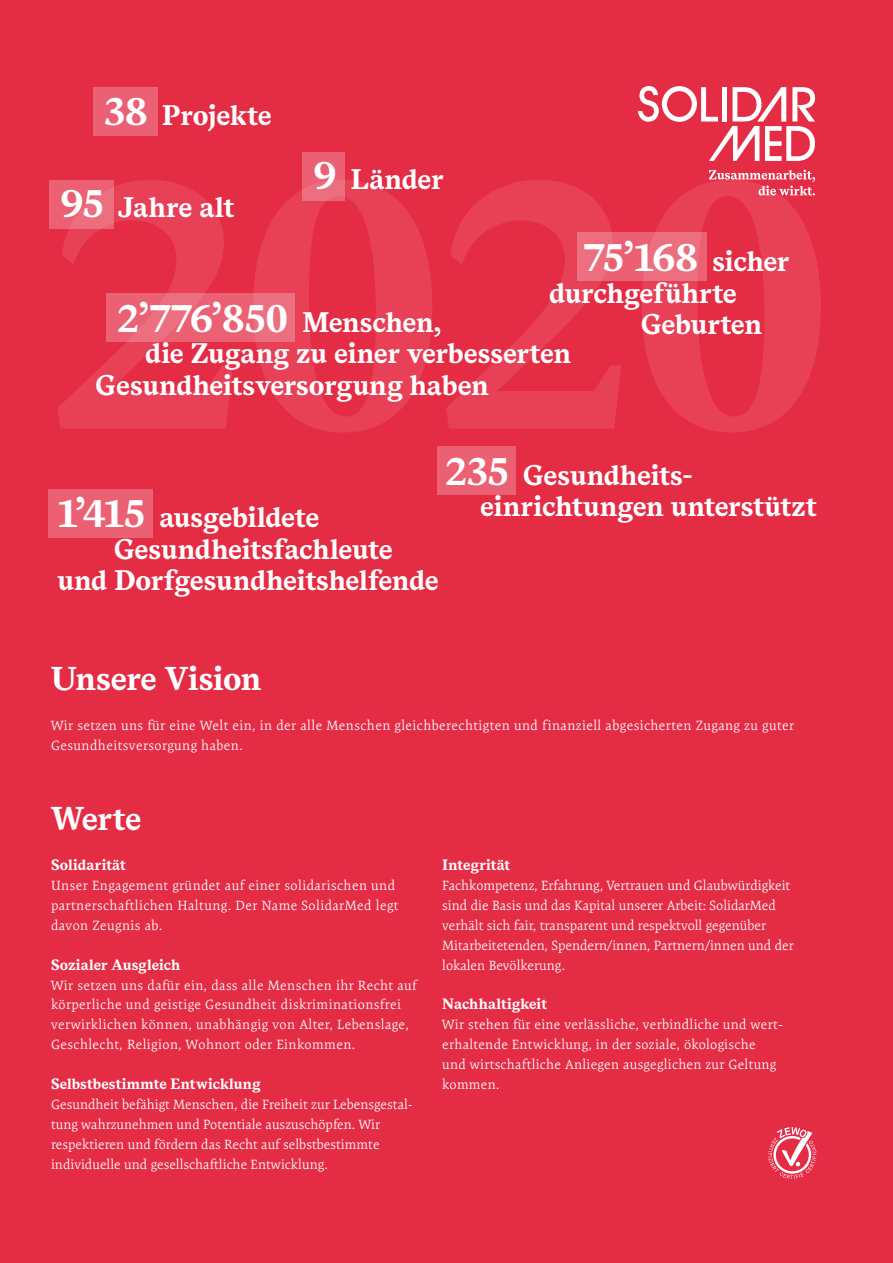
<style>
.page{position:relative;width:893px;height:1263px;background:#e52c45}
.page>*{position:absolute;margin:0;border:0;box-sizing:border-box;transform-origin:0 0}
.t1{font:700 355.5px "Messina Serif";color:#fff}
.t2{font:700 39px "Messina Serif";letter-spacing:-.02em;color:#fff}
.t3{font:700 33px "Messina Serif";letter-spacing:-.01em;color:#fff}
.t4{font:700 28.35px/31.5px "Messina Serif";letter-spacing:-.01em;color:#fff}
.t5{font:700 15px "Messina Serif";color:#fff}
.t6{font:300 13.5px/20px "Expo Serif Pro";letter-spacing:.02em;color:#fff}
.t7{font:300 13.5px/20px "Expo Serif Pro";color:#fff}
.s1{font-size:39px}
.s2{font-size:28.35px}
</style>
<div class="page">
<svg style="left:768px;top:1127px;width:48px;height:52px"></svg>
<div style="left:49px;top:180px;width:65px;height:48px;background:#eb6072"></div>
<div style="left:48px;top:489px;width:104px;height:48px;background:#eb6072"></div>
<div style="left:577px;top:232px;width:130px;height:49px;background:#eb6072"></div>
<div style="left:107px;top:294px;width:188px;height:48px;background:#eb6072"></div>
<div style="left:93px;top:88px;width:65px;height:48px;background:#eb6072"></div>
<div style="left:437px;top:446px;width:79px;height:49px;background:#eb6072"></div>
<div style="left:302px;top:152px;width:43px;height:48px;background:#eb6072"></div>
<svg style="left:638px;top:86px;width:177px;height:75px"></svg>
<svg style="left:709px;top:170px;width:106px;height:25px"></svg>
<h3 class="t4" style="left:104px;top:100px;width:169px"><span class="s1">38</span> Projekte</h3>
<h3 class="t4" style="left:313px;top:164px;width:132px"><span class="s1">9</span> Länder</h3>
<h1 class="t1" style="left:43px;top:37px;width:793px">2020</h1>
<h3 class="t4" style="left:60px;top:191px;width:176px"><span class="s1">95</span> Jahre alt</h3>
<h2 class="t2" style="left:584px;top:228px;width:207px">75’168 <span class="s2">sicher</span></h2>
<h3 class="t4" style="left:549px;top:277px;width:189px">durchgeführte</h3>
<h2 class="t2" style="left:117px;top:289px;width:326px">2’776’850 <span class="s2">Menschen,</span></h2>
<h3 class="t4" style="left:641px;top:308px;width:122px">Geburten</h3>
<h3 class="t4" style="left:96px;top:337px;width:477px;text-indent:49px">die Zugang zu einer verbesserten<br>Gesundheitsversorgung haben</h3>
<h3 class="t4" style="left:58px;top:502px;width:263px"><span class="s1">1’415</span> ausgebildete</h3>
<h3 class="t4" style="left:114px;top:533px;width:280px">Gesundheitsfachleute</h3>
<h3 class="t4" style="left:58px;top:565px;width:383px">und Dorfgesundheitshelfende</h3>
<h3 class="t4" style="left:480px;top:459px;width:338px;text-indent:-35px"><span class="s1">235</span> Gesundheits&shy;einrichtungen unterstützt</h3>
<h3 class="t3" style="left:51px;top:654px;width:212px">Unsere Vision</h3>
<p class="t6" style="left:51px;top:715px;width:745px">Wir setzen uns für eine Welt ein, in der alle Menschen gleichberechtigten und finanziell abgesicherten Zugang zu guter<br>Gesundheitsversorgung haben.</p>
<h3 class="t3" style="left:51px;top:793px;width:92px">Werte</h3>
<p class="t5" style="left:51px;top:853px;width:76px">Solidarität</p>
<p class="t6" style="left:51px;top:875px;width:349px">Unser Engagement gründet auf einer solidarischen und partnerschaftlichen Haltung. Der Name SolidarMed legt davon Zeugnis ab.</p>
<p class="t5" style="left:51px;top:953px;width:131px">Sozialer Ausgleich</p>
<p class="t6" style="left:51px;top:975px;width:367px">Wir setzen uns dafür ein, dass alle Menschen ihr Recht auf körperliche und geistige Gesundheit diskriminationsfrei verwirklichen können, unabhängig von Alter, Lebenslage, Geschlecht, Religion, Wohnort oder Einkommen.</p>
<p class="t5" style="left:51px;top:1073px;width:211px">Selbstbestimmte Entwicklung</p>
<p class="t7" style="left:51px;top:1094px;width:363px">Gesundheit befähigt Menschen, die Freiheit zur Lebensgestal&shy;tung wahrzunehmen und Potentiale auszuschöpfen. Wir respektieren und fördern das Recht auf selbstbestimmte individuelle und gesellschaftliche Entwicklung.</p>
<p class="t5" style="left:442px;top:853px;width:69px">Integrität</p>
<p class="t7" style="left:442px;top:875px;width:353px">Fachkompetenz, Erfahrung, Vertrauen und Glaubwürdigkeit sind die Basis und das Kapital unserer Arbeit: SolidarMed verhält sich fair, transparent und respektvoll gegenüber Mitarbeitetenden, Spendern/innen, Partnern/innen und der lokalen Bevölkerung.</p>
<p class="t5" style="left:442px;top:993px;width:106px">Nachhaltigkeit</p>
<p class="t6" style="left:442px;top:1015px;width:342px">Wir stehen für eine verlässliche, verbindliche und wert&shy;erhaltende Entwicklung, in der soziale, ökologische<br>und wirtschaftliche Anliegen ausgeglichen zur Geltung kommen.</p>
</div>
